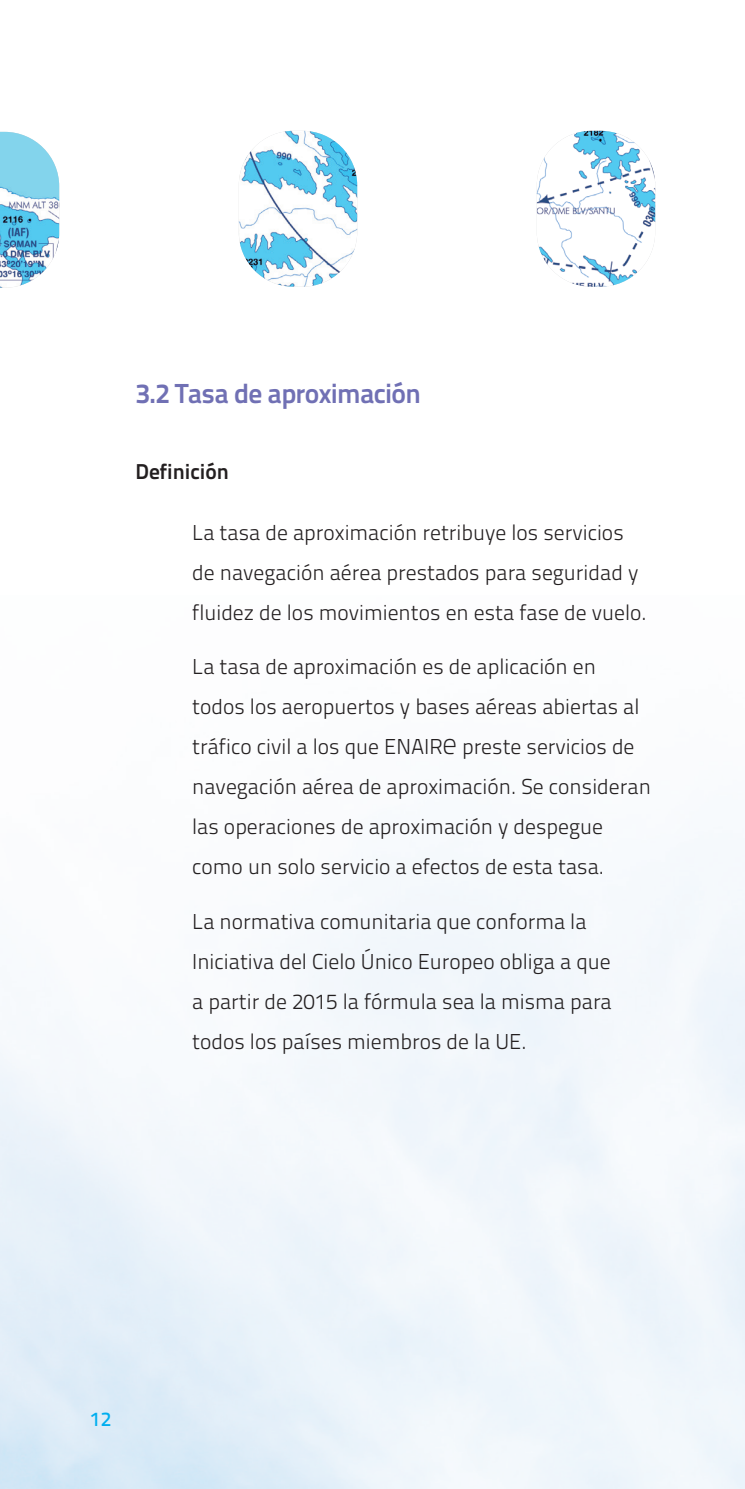
<style>
.page{position:relative;width:745px;height:1489px;background:#fff}
.page>*{position:absolute;margin:0;border:0;box-sizing:border-box;transform-origin:0 0}
.t1{font:700 27.5px "ENAIRE Titillium";letter-spacing:-.025em;color:#7070b4}
.t2{font:300 21.5px/40px "ENAIRE Titillium";color:#231f20}
.t3{font:700 21.5px "ENAIRE Titillium";color:#231f20}
.t4{font:600 20px "ENAIRE Titillium";color:#00aeef}
</style>
<div class="page">
<img style="left:238px;top:131px;width:119px;height:156px">
<img style="left:536px;top:131px;width:118px;height:156px">
<img style="left:0;top:132px;width:59px;height:156px">
<p class="t1" style="left:135px;top:372px;width:287px">3.2 Tasa de aproximación</p>
<p class="t3" style="left:135px;top:454px;width:95px">Definición</p>
<p class="t2" style="left:192px;top:511px;width:456px">La tasa de aproximación retribuye los servicios de navegación aérea prestados para seguridad y fluidez de los movimientos en esta fase de vuelo.</p>
<p class="t2" style="left:192px;top:645px;width:460px">La tasa de aproximación es de aplicación en todos los aeropuertos y bases aéreas abiertas al tráfico civil a los que ENAIRE preste servicios de navegación aérea de aproximación. Se consideran las operaciones de aproximación y despegue como un solo servicio a efectos de esta tasa.</p>
<p class="t2" style="left:192px;top:899px;width:421px">La normativa comunitaria que conforma la Iniciativa del Cielo Único Europeo obliga a que a partir de 2015 la fórmula sea la misma para todos los países miembros de la UE.</p>
<p class="t4" style="left:90px;top:1403px;width:23px">12</p>
</div>
